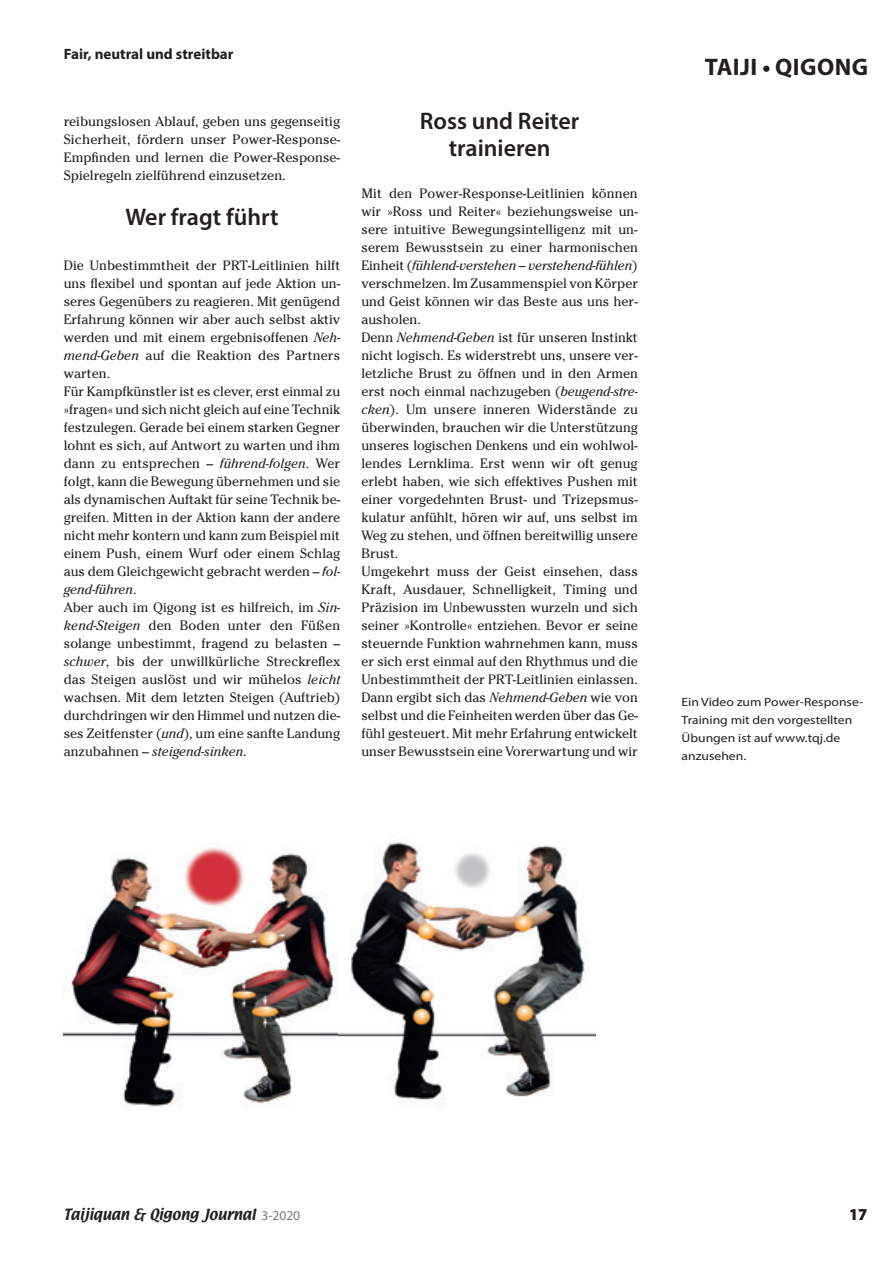
<style>
.page{position:relative;width:893px;height:1263px;background:#fff}
.page>*{position:absolute;margin:0;border:0;box-sizing:border-box;transform-origin:0 0}
.t1{font:600 24px/27px "Myriad Pro";color:#231f20;text-align:center}
.t2{font:700 24px "Myriad Pro";letter-spacing:.02em;color:#231f20}
.t3{font:700 16.5px "Myriad Pro";color:#231f20}
.t4{font:700 15px "Myriad Pro";color:#231f20}
.t5{font:13.5px/18px "Cheltenham Std";color:#231f20}
.t6{font:13.5px "Textile";color:#231f20}
.t7{font:12px/18px "Myriad Pro";color:#231f20;scale:1.14 1}
.s1{font-style:italic}
.s2{font-family:"Myriad Pro";color:#76787b}
</style>
<div class="page">
<img style="left:64px;top:847px;width:274px;height:260px">
<img style="left:338px;top:841px;width:257px;height:259px">
<p class="t4" style="left:64px;top:44px;width:171px">Fair, neutral und streitbar</p>
<p class="t5" style="left:64px;top:112px;width:278px;text-align:justify">reibungslosen Ablauf, geben uns gegenseitig Sicherheit, fördern unser Power-Response-Empfinden und lernen die Power-Response-Spielregeln zielführend einzusetzen.</p>
<h1 class="t1" style="left:125px;top:203px;width:155px">Wer fragt führt</h1>
<p class="t5" style="left:64px;top:256px;width:278px">Die Unbestimmtheit der PRT-Leitlinien hilft uns flexibel und spontan auf jede Aktion un&shy;seres Gegenübers zu reagieren. Mit genügend Erfahrung können wir aber auch selbst aktiv werden und mit einem ergebnisoffenen <span class="s1">Neh&shy;mend-Geben</span> auf die Reaktion des Partners warten.<br>Für Kampfkünstler ist es clever, erst einmal zu »fragen« und sich nicht gleich auf eine Technik festzulegen. Gerade bei einem starken Gegner lohnt es sich, auf Antwort zu warten und ihm dann zu entsprechen – <span class="s1">führend-folgen</span>. Wer folgt, kann die Bewegung übernehmen und sie als dynamischen Auftakt für seine Technik be&shy;greifen. Mitten in der Aktion kann der andere nicht mehr kontern und kann zum Beispiel mit einem Push, einem Wurf oder einem Schlag aus dem Gleichgewicht gebracht werden – <span class="s1">fol&shy;gend-führen</span>.<br>Aber auch im Qigong ist es hilfreich, im <span class="s1">Sin&shy;kend-Steigen</span> den Boden unter den Füßen solange unbestimmt, fragend zu belasten – <span class="s1">schwer</span>, bis der unwillkürliche Streckreflex das Steigen auslöst und wir mühelos <span class="s1">leicht </span>wachsen. Mit dem letzten Steigen (Auftrieb) durchdringen wir den Himmel und nutzen die&shy;ses Zeitfenster (<span class="s1">und</span>), um eine sanfte Landung anzubahnen – <span class="s1">steigend-sinken</span>.</p>
<h1 class="t1" style="left:420px;top:106px;width:161px">Ross und Reiter trainieren</h1>
<p class="t5" style="left:361px;top:184px;width:278px">Mit den Power-Response-Leitlinien können wir »Ross und Reiter« beziehungsweise un&shy;sere intuitive Bewegungsintelligenz mit un&shy;serem Bewusstsein zu einer harmonischen Einheit (<span class="s1">fühlend-verstehen – verstehend-fühlen</span>) verschmelzen. Im Zusammenspiel von Körper und Geist können wir das Beste aus uns her&shy;ausholen.<br>Denn <span class="s1">Nehmend-Geben</span> ist für unseren Instinkt nicht logisch. Es widerstrebt uns, unsere ver&shy;letzliche Brust zu öffnen und in den Armen erst noch einmal nachzugeben (<span class="s1">beugend-stre&shy;cken</span>). Um unsere inneren Widerstände zu überwinden, brauchen wir die Unterstützung unseres logischen Denkens und ein wohlwol&shy;lendes Lernklima. Erst wenn wir oft genug erlebt haben, wie sich effektives Pushen mit einer vorgedehnten Brust- und Trizepsmus&shy;kulatur anfühlt, hören wir auf, uns selbst im Weg zu stehen, und öffnen bereitwillig unsere Brust.<br>Umgekehrt muss der Geist einsehen, dass Kraft, Ausdauer, Schnelligkeit, Timing und Präzision im Unbewussten wurzeln und sich seiner »Kontrolle« entziehen. Bevor er seine steuernde Funktion wahrnehmen kann, muss er sich erst einmal auf den Rhythmus und die Unbestimmtheit der PRT-Leitlinien einlassen.<br>Dann ergibt sich das <span class="s1">Nehmend-Geben</span> wie von selbst und die Feinheiten werden über das Ge&shy;fühl gesteuert. Mit mehr Erfahrung entwickelt unser Bewusstsein eine Vorerwartung und wir</p>
<h1 class="t2" style="left:705px;top:51px;width:165px">TAIJI • QIGONG</h1>
<p class="t7" style="left:681px;top:692px;width:161px">Ein Video zum Power-Response-<br>Training mit den vorgestellten<br>Übungen ist auf www.tqj.de anzusehen.</p>
<p class="t6" style="left:64px;top:1206px;width:238px">Taijiquan &amp; Qigong Journal <span class="s2">3-2020</span></p>
<p class="t3" style="left:849px;top:1204px;width:20px">17</p>
</div>
